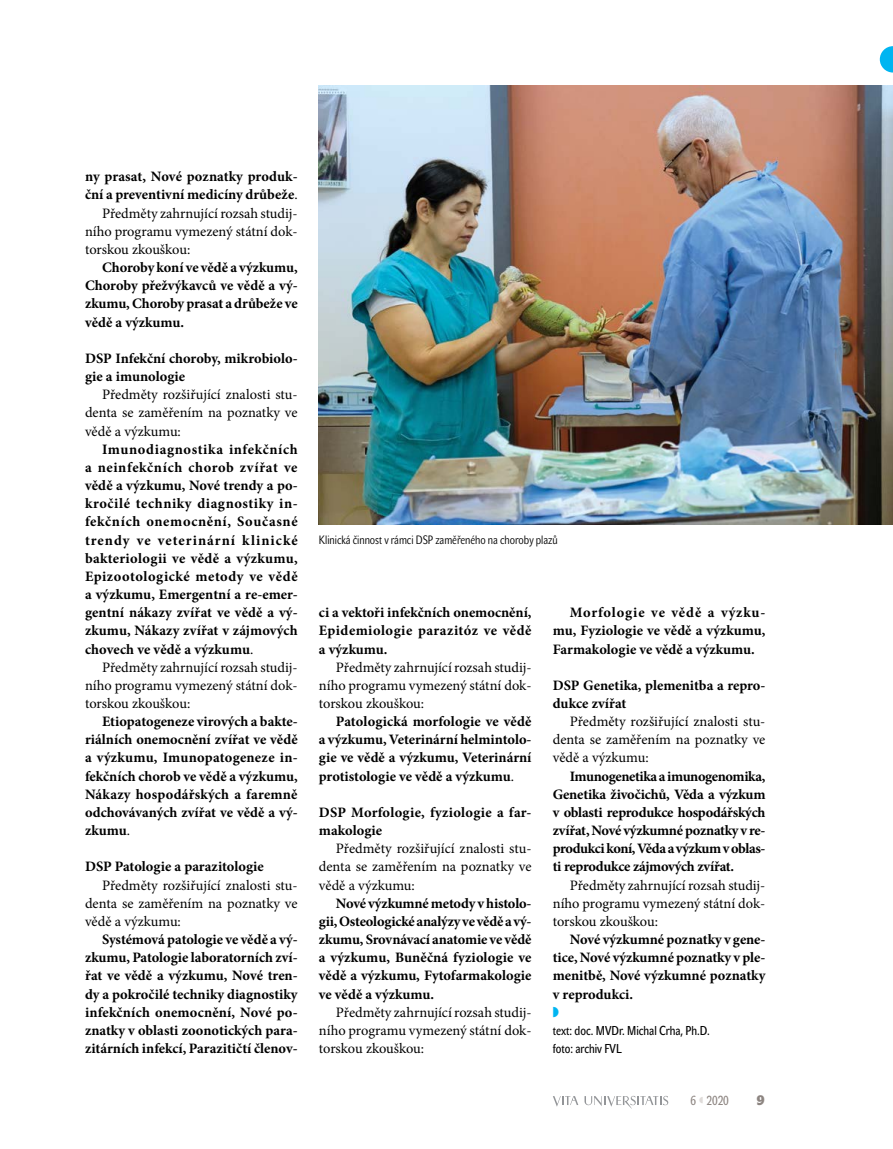
<style>
.page{position:relative;width:893px;height:1149px;background:#fff}
.page>*{position:absolute;margin:0;border:0;box-sizing:border-box;transform-origin:0 0}
.Normální{font:700 14.4px/18.1px "Minion Pro";color:#000;text-align:justify}
.Normální-2{font:14.4px/18.1px "Minion Pro";letter-spacing:-.005em;color:#000;text-align:justify}
.Normální_bez{font:700 14.4px/18.1px "Minion Pro";color:#000}
.t1{font:700 13.5px "John Sans Heavy Pro";color:#8d8581}
.t2{font:12.9px "John Sans Cond Text Pro";color:#8d8581}
.jmeno{font:12.75px "John Sans Cond Text Pro";color:#000}
.foto{font:12.75px "John Sans Cond Text Pro";color:#000}
.popisek{font:12px "John Sans Cond Lite Pro";color:#000}
.s1{font-weight:400}
</style>
<div class="page">
<svg style="left:553px;top:1096px;width:25px;height:10px"></svg>
<svg style="left:584px;top:1095px;width:84px;height:13px"></svg>
<svg style="left:880px;top:46px;width:13px;height:26px"></svg>
<img style="left:319px;top:85px;width:574px;height:439px">
<p class="Normální" style="left:85px;top:167px;width:214px">ny prasat, Nové poznatky produk&shy;ční a preventivní medicíny drůbeže<span class="s1">.</span></p>
<p class="Normální-2" style="left:85px;top:204px;width:214px;text-indent:17px">Předměty zahrnující rozsah studij&shy;ního programu vymezený státní dok&shy;torskou zkouškou:</p>
<p class="Normální" style="left:85px;top:258px;width:214px;text-indent:17px">Choroby koní ve vědě a výzkumu, Choroby přežvýkavců ve vědě a vý&shy;zkumu, Choroby prasat a drůbeže ve vědě a výzkumu.</p>
<p class="Normální_bez" style="left:85px;top:349px;width:214px">DSP Infekční choroby, mikrobiolo&shy;gie a imunologie</p>
<p class="Normální-2" style="left:85px;top:385px;width:214px;text-indent:17px">Předměty rozšiřující znalosti stu&shy;denta se zaměřením na poznatky ve vědě a výzkumu:</p>
<p class="Normální" style="left:85px;top:439px;width:214px;text-indent:17px">Imunodiagnostika infekčních a neinfekčních chorob zvířat ve vědě a výzkumu, Nové trendy a po&shy;kročilé techniky diagnostiky in&shy;fekčních onemocnění, Současné trendy ve veterinární klinické bakteriologii ve vědě a výzkumu, Epizootologické metody ve vědě a výzkumu, Emergentní a re-emer&shy;gentní nákazy zvířat ve vědě a vý&shy;zkumu, Nákazy zvířat v zájmových chovech ve vědě a výzkumu<span class="s1">.</span></p>
<p class="Normální-2" style="left:85px;top:657px;width:214px;text-indent:17px">Předměty zahrnující rozsah studij&shy;ního programu vymezený státní dok&shy;torskou zkouškou:</p>
<p class="Normální" style="left:85px;top:712px;width:214px;text-indent:17px">Etiopatogeneze virových a bakte&shy;riálních onemocnění zvířat ve vědě a výzkumu, Imunopatogeneze in&shy;fekčních chorob ve vědě a výzkumu, Nákazy hospodářských a faremně odchovávaných zvířat ve vědě a vý&shy;zkumu<span class="s1">.</span></p>
<p class="Normální_bez" style="left:85px;top:857px;width:180px">DSP Patologie a parazitologie</p>
<p class="Normální-2" style="left:85px;top:875px;width:214px;text-indent:17px">Předměty rozšiřující znalosti stu&shy;denta se zaměřením na poznatky ve vědě a výzkumu:</p>
<p class="Normální" style="left:85px;top:929px;width:214px;text-indent:17px">Systémová patologie ve vědě a vý&shy;zkumu, Patologie laboratorních zví&shy;řat ve vědě a výzkumu, Nové tren&shy;dy a pokročilé techniky diagnostiky infekčních onemocnění, Nové po&shy;znatky v oblasti zoonotických para&shy;zitárních infekcí, Parazitičtí členov-</p>
<p class="popisek" style="left:319px;top:533px;width:240px">Klinická činnost v rámci DSP zaměřeného na choroby plazů</p>
<p class="Normální" style="left:319px;top:603px;width:214px">ci a vektoři infekčních onemocnění, Epidemiologie parazitóz ve vědě a výzkumu.</p>
<p class="Normální-2" style="left:319px;top:657px;width:214px;text-indent:17px">Předměty zahrnující rozsah studij&shy;ního programu vymezený státní dok&shy;torskou zkouškou:</p>
<p class="Normální" style="left:319px;top:712px;width:214px;text-indent:17px">Patologická morfologie ve vědě a výzkumu, Veterinární helmintolo&shy;gie ve vědě a výzkumu, Veterinární protistologie ve vědě a výzkumu<span class="s1">.</span></p>
<p class="Normální_bez" style="left:319px;top:802px;width:214px">DSP Morfologie, fyziologie a far&shy;makologie</p>
<p class="Normální-2" style="left:319px;top:839px;width:214px;text-indent:17px">Předměty rozšiřující znalosti stu&shy;denta se zaměřením na poznatky ve vědě a výzkumu:</p>
<p class="Normální" style="left:319px;top:893px;width:214px;text-indent:17px">Nové výzkumné metody v histolo&shy;gii, Osteologické analýzy ve vědě a vý&shy;zkumu, Srovnávací anatomie ve vědě a výzkumu, Buněčná fyziologie ve vědě a výzkumu, Fytofarmakologie ve vědě a výzkumu.</p>
<p class="Normální-2" style="left:319px;top:1002px;width:214px;text-indent:17px">Předměty zahrnující rozsah studij&shy;ního programu vymezený státní dok&shy;torskou zkouškou:</p>
<p class="Normální" style="left:553px;top:603px;width:214px;text-indent:17px">Morfologie ve vědě a výzku&shy;mu, Fyziologie ve vědě a výzkumu, Farmakologie ve vědě a výzkumu.</p>
<p class="Normální_bez" style="left:553px;top:675px;width:214px">DSP Genetika, plemenitba a repro&shy;dukce zvířat</p>
<p class="Normální-2" style="left:553px;top:712px;width:214px;text-indent:17px">Předměty rozšiřující znalosti stu&shy;denta se zaměřením na poznatky ve vědě a výzkumu:</p>
<p class="Normální" style="left:553px;top:766px;width:214px;text-indent:17px">Imunogenetika a imunogenomika, Genetika živočichů, Věda a výzkum v oblasti reprodukce hospodářských zvířat, Nové výzkumné poznatky v re&shy;produkci koní, Věda a výzkum v oblas&shy;ti reprodukce zájmových zvířat.</p>
<p class="Normální-2" style="left:553px;top:875px;width:214px;text-indent:17px">Předměty zahrnující rozsah studij&shy;ního programu vymezený státní dok&shy;torskou zkouškou:</p>
<p class="Normální" style="left:553px;top:929px;width:214px;text-indent:17px">Nové výzkumné poznatky v gene&shy;tice, Nové výzkumné poznatky v ple&shy;menitbě, Nové výzkumné poznatky v reprodukci.</p>
<p class="jmeno" style="left:553px;top:1022px;width:159px">text: doc. MVDr. Michal Crha, Ph.D.</p>
<p class="foto" style="left:553px;top:1041px;width:70px">foto: archiv FVL</p>
<p class="t2" style="left:690px;top:1092px;width:7px">6</p>
<p class="t1" style="left:756px;top:1092px;width:10px">9</p>
<p class="t2" style="left:706px;top:1092px;width:24px">2020</p>
</div>
